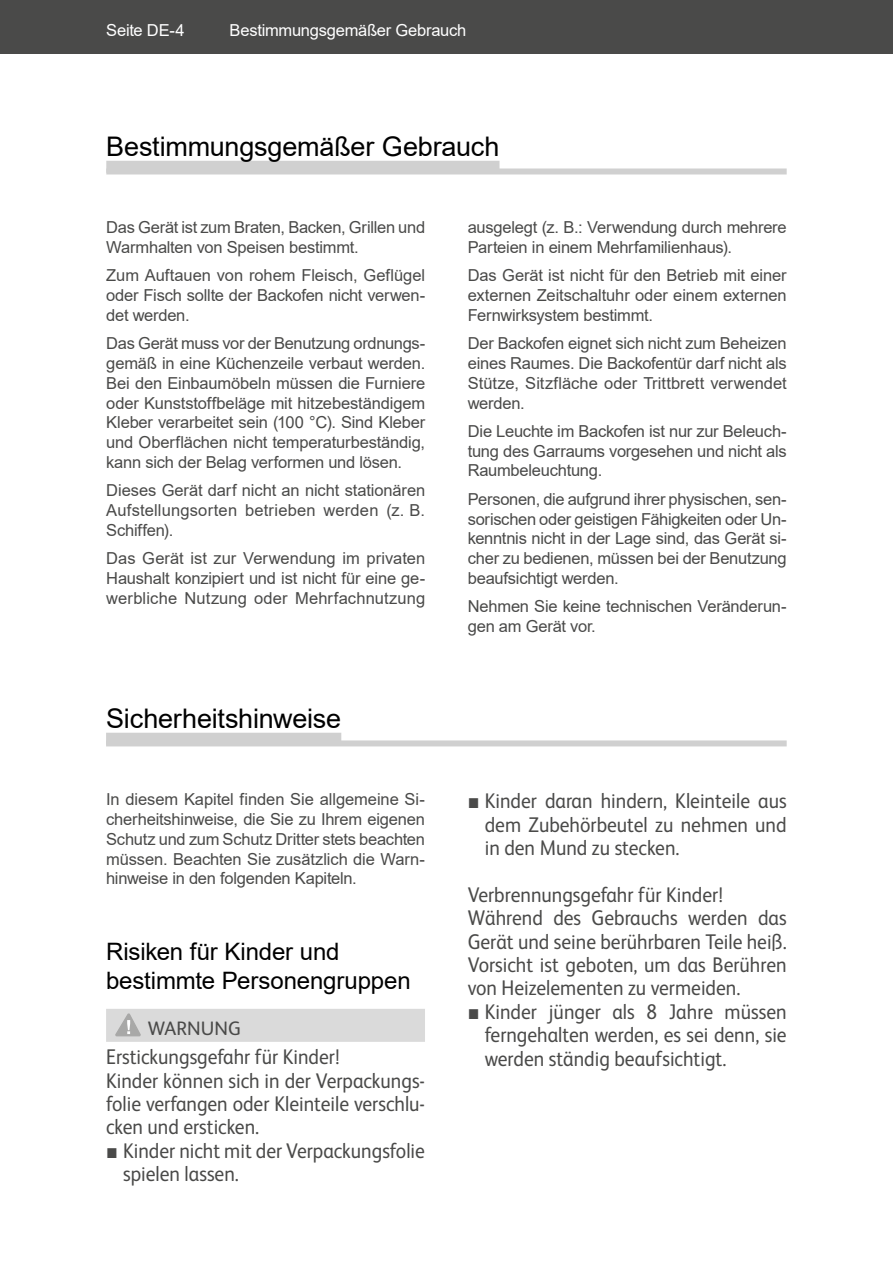
<style>
.page{position:relative;width:893px;height:1263px;background:#fff}
.page>*{position:absolute;margin:0;border:0;box-sizing:border-box;transform-origin:0 0}
.t1{font:27px "Arial";letter-spacing:-.005em;color:#000}
.t2{font:24px/28.8px "Arial";letter-spacing:-.005em;color:#000}
.t3{font:21.3px/23.4px "FS Albert";color:#4a4a49;scale:.92 1}
.t4{font:19.5px "FS Albert";letter-spacing:.005em;color:#4a4a49}
.t5{font:16.5px/19.8px "Arial";letter-spacing:-.015em;color:#4a4a49;text-align:justify}
.t6{font:16.5px "Arial";letter-spacing:-.015em;color:#fff}
.s1{font-family:"Arial"}
</style>
<div class="page">
<div style="left:0;top:0;width:893px;height:54px;background:#4a4a49"></div>
<div style="left:106px;top:161px;width:393px;height:12px;background:#d0d0d0"></div>
<div style="left:106px;top:168px;width:681px;height:6px;background:#d0d0d0"></div>
<div style="left:106px;top:733px;width:235px;height:12px;background:#d0d0d0"></div>
<div style="left:106px;top:740px;width:681px;height:6px;background:#d0d0d0"></div>
<div style="left:106px;top:1009px;width:319px;height:33px;background:#dadada"></div>
<svg style="left:116px;top:1013px;width:25px;height:24px"></svg>
<p class="t6" style="left:106px;top:19px;width:80px">Seite DE-4</p>
<p class="t6" style="left:230px;top:19px;width:238px">Bestimmungsgemäßer Gebrauch</p>
<h1 class="t1" style="left:106px;top:128px;width:395px">Bestimmungsgemäßer Gebrauch</h1>
<p class="t5" style="left:106px;top:217px;width:320px">Das Gerät ist zum Braten, Backen, Grillen und<br>Warmhalten von Speisen bestimmt.</p>
<p class="t5" style="left:106px;top:265px;width:320px">Zum Auftauen von rohem Fleisch, Geflügel oder Fisch sollte der Backofen nicht verwen&shy;det werden.</p>
<p class="t5" style="left:106px;top:333px;width:320px">Das Gerät muss vor der Benutzung ordnungs&shy;gemäß in eine Küchenzeile verbaut werden.<br>Bei den Einbaumöbeln müssen die Furniere oder Kunststoffbeläge mit hitzebeständigem Kleber verarbeitet sein (100 °C). Sind Kleber und Oberflächen nicht temperaturbeständig, kann sich der Belag verformen und lösen.</p>
<p class="t5" style="left:106px;top:480px;width:320px">Dieses Gerät darf nicht an nicht stationären Aufstellungsorten betrieben werden (z. B.<br>Schiffen).</p>
<p class="t5" style="left:106px;top:548px;width:320px">Das Gerät ist zur Verwendung im privaten Haushalt konzipiert und ist nicht für eine ge&shy;werbliche Nutzung oder Mehrfachnutzung</p>
<h1 class="t1" style="left:106px;top:700px;width:237px">Sicherheitshinweise</h1>
<p class="t5" style="left:106px;top:789px;width:320px">In diesem Kapitel finden Sie allgemeine Si&shy;cherheitshinweise, die Sie zu Ihrem eigenen Schutz und zum Schutz Dritter stets beachten müssen. Beachten Sie zusätzlich die Warn&shy;hinweise in den folgenden Kapiteln.</p>
<h2 class="t2" style="left:106px;top:937px;width:306px">Risiken für Kinder und bestimmte Personengruppen</h2>
<p class="t4" style="left:148px;top:1015px;width:95px">WARNUNG</p>
<p class="t3" style="left:106px;top:1044px;width:348px">Erstickungsgefahr für Kinder!<br>Kinder können sich in der Verpackungs&shy;folie verfangen oder Kleinteile verschlu&shy;cken und ersticken.</p>
<p class="t3" style="left:123px;top:1138px;width:330px;text-indent:-17px"><span class="s1">■</span> Kinder nicht mit der Verpackungsfolie spielen lassen.</p>
<p class="t5" style="left:468px;top:217px;width:320px">ausgelegt (z. B.: Verwendung durch mehrere<br>Parteien in einem Mehrfamilienhaus).</p>
<p class="t5" style="left:468px;top:265px;width:320px">Das Gerät ist nicht für den Betrieb mit einer externen Zeitschaltuhr oder einem externen Fernwirksystem bestimmt.</p>
<p class="t5" style="left:468px;top:333px;width:320px">Der Backofen eignet sich nicht zum Beheizen eines Raumes. Die Backofentür darf nicht als Stütze, Sitzfläche oder Trittbrett verwendet werden.</p>
<p class="t5" style="left:468px;top:421px;width:320px">Die Leuchte im Backofen ist nur zur Beleuch&shy;tung des Garraums vorgesehen und nicht als Raumbeleuchtung.</p>
<p class="t5" style="left:468px;top:489px;width:320px">Personen, die aufgrund ihrer physischen, sen&shy;sorischen oder geistigen Fähigkeiten oder Un&shy;kenntnis nicht in der Lage sind, das Gerät si&shy;cher zu bedienen, müssen bei der Benutzung beaufsichtigt werden.</p>
<p class="t5" style="left:468px;top:596px;width:320px">Nehmen Sie keine technischen Veränderun&shy;gen am Gerät vor.</p>
<p class="t3" style="left:485px;top:788px;width:330px;text-align:justify;text-indent:-17px"><span class="s1">■</span> Kinder daran hindern, Kleinteile aus dem Zubehörbeutel zu nehmen und in den Mund zu stecken.</p>
<p class="t3" style="left:468px;top:882px;width:348px">Verbrennungsgefahr für Kinder!<br>Während des Gebrauchs werden das Gerät und seine berührbaren Teile heiß.<br>Vorsicht ist geboten, um das Berühren von Heizelementen zu vermeiden.</p>
<p class="t3" style="left:485px;top:999px;width:330px;text-align:justify;text-indent:-17px"><span class="s1">■</span> Kinder jünger als 8 Jahre müssen ferngehalten werden, es sei denn, sie werden ständig beaufsichtigt.</p>
</div>
